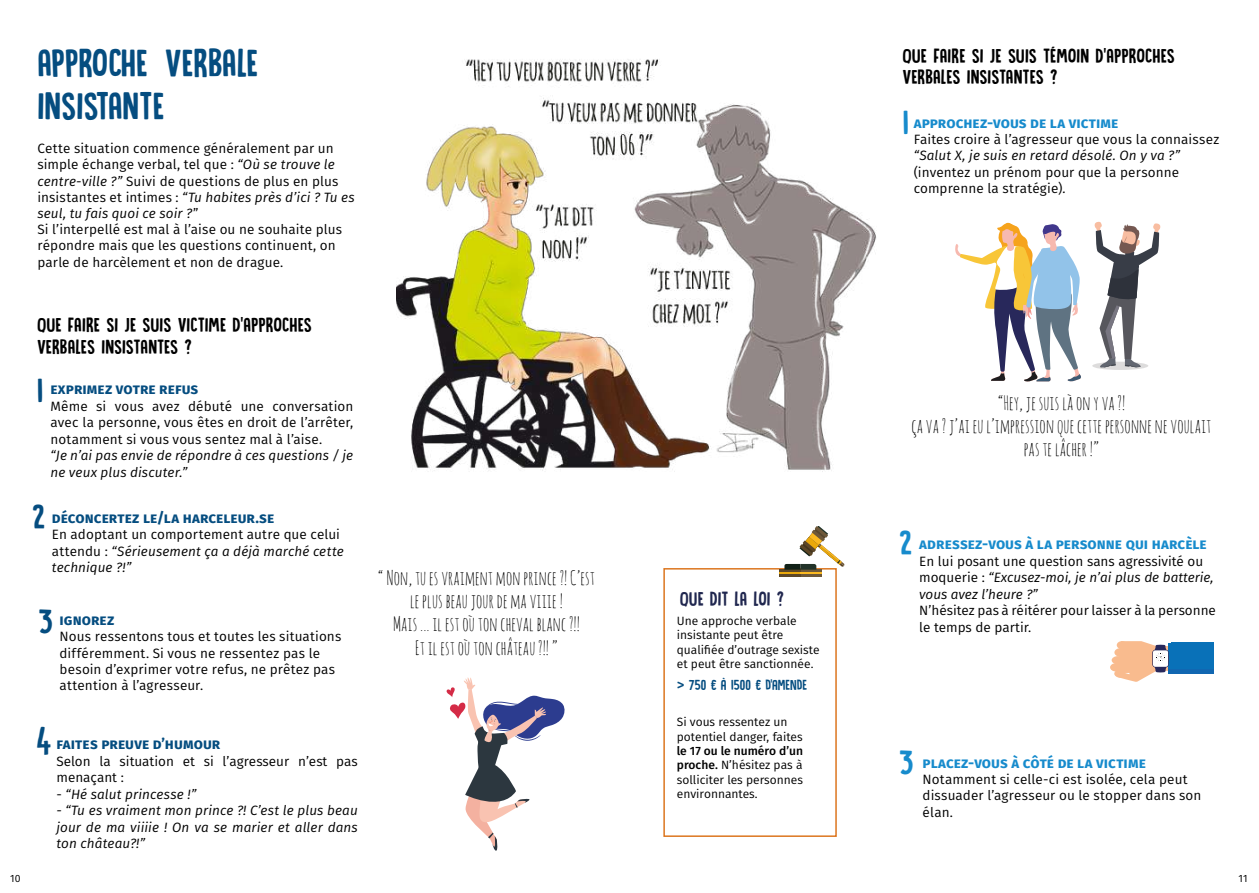
<style>
.page{position:relative;width:1259px;height:893px;background:#fff}
.page>*{position:absolute;margin:0;border:0;box-sizing:border-box;transform-origin:0 0}
.t1{font:40.95px/43.5px "DK Canoodle";color:#054d80}
.t2{font:36px "DK Canoodle";color:#054d80}
.t3{font:36px "DK Canoodle";color:#178bcc}
.t4{font:21px/21px "DK Canoodle";color:#000}
.t5{font:21px "DK Canoodle";color:#20274f}
.t6{font:19.5px/23.4px "Amatic SC";color:#000;text-align:center}
.t7{font:700 15px "Fira Sans";letter-spacing:.005em;color:#178bcc}
.t8{font:700 15px "Fira Sans";letter-spacing:.005em;color:#054d80}
.t9{font:15px "DK Canoodle";color:#054d80}
.t10{font:13.5px/16.2px "Fira Sans";letter-spacing:.005em;color:#000}
.t11{font:italic 13.5px/16.5px "Fira Sans";letter-spacing:.005em;color:#000}
.t12{font:12px/14.4px "Fira Sans";color:#000}
.t13{font:10.5px "Fira Sans";color:#000}
.s1{font-style:italic}
.s2{font-family:"Hogfish DEMO";font-weight:400;font-size:27px}
.s3{font-style:normal}
.s4{font-family:"Fira Sans";font-weight:500}
.s5{font-weight:500}
</style>
<div class="page">
<img style="left:397px;top:59px;width:479px;height:413px">
<svg style="left:446px;top:677px;width:119px;height:174px"></svg>
<div style="left:663px;top:568px;width:174px;height:269px;border:2px solid #dc761f"></div>
<div style="left:800px;top:570px;width:21px;height:7px;background:#6e5839"></div>
<div style="left:779px;top:570px;width:21px;height:7px;background:#5c4627"></div>
<hr style="left:779px;top:572px;width:21px;height:2px;background:#eaa80a">
<hr style="left:800px;top:572px;width:21px;height:2px;background:#fbb920">
<svg style="left:784px;top:526px;width:60px;height:44px"></svg>
<svg style="left:1111px;top:656px;width:13px;height:8px"></svg>
<div style="left:1110px;top:663px;width:12px;height:9px;background:#f9bb8e;border-radius:50%"></div>
<div style="left:1171px;top:642px;width:42px;height:31px;background:#0971b8"></div>
<hr style="left:1171px;top:669px;width:42px;height:4px;background:#1167b1">
<svg style="left:1116px;top:641px;width:88px;height:41px"></svg>
<svg style="left:955px;top:222px;width:126px;height:160px"></svg>
<div style="left:1092px;top:362px;width:56px;height:8px;background:#dedddd;border-radius:50%"></div>
<svg style="left:1094px;top:221px;width:66px;height:148px"></svg>
<h1 class="t1" style="left:37px;top:42px;width:222px">APPROCHE VERBALE<br>INSISTANTE</h1>
<p class="t10" style="left:37px;top:140px;width:319px">Cette situation commence généralement par un simple échange verbal, tel que : <span class="s1">“Où se trouve le centre-ville ?”</span> Suivi de questions de plus en plus insistantes et intimes : <span class="s1">“Tu habites près d’ici ? Tu es seul, tu fais quoi ce soir ?</span>”<br>Si l’interpellé est mal à l’aise ou ne souhaite plus répondre mais que les questions continuent, on parle de harcèlement et non de drague.</p>
<h3 class="t4" style="left:37px;top:315px;width:276px">QUE FAIRE SI JE SUIS VICTIME D’APPROCHES<br>VERBALES INSISTANTES ?</h3>
<h2 class="t2" style="left:37px;top:372px;width:8px">1</h2>
<p class="t8" style="left:50px;top:377px;width:149px">exprimez votre refus</p>
<p class="t10" style="left:50px;top:398px;width:304px;text-align:justify">Même si vous avez débuté une conversation avec la personne, vous êtes en droit de l’arrêter, notamment si vous vous sentez mal à l’aise.</p>
<p class="t11" style="left:50px;top:447px;width:304px">“Je n’ai pas envie de répondre à ces questions / je ne veux plus discuter.”</p>
<p class="t8" style="left:52px;top:505px;width:224px">déconcertez le/la harceleur.se</p>
<p class="t10" style="left:52px;top:526px;width:293px">En adoptant un comportement autre que celui attendu : <span class="s1">“Sérieusement ça a déjà marché cette technique ?!”</span></p>
<h2 class="t2" style="left:38px;top:603px;width:16px">3</h2>
<h2 class="t2" style="left:32px;top:498px;width:15px">2</h2>
<p class="t8" style="left:60px;top:607px;width:56px">ignorez</p>
<p class="t10" style="left:60px;top:628px;width:283px">Nous ressentons tous et toutes les situations différemment. Si vous ne ressentez pas le besoin d’exprimer votre refus, ne prêtez pas attention à l’agresseur.</p>
<p class="t8" style="left:37px;top:731px;width:185px"><span class="s2">4</span> faites preuve d’humour</p>
<p class="t10" style="left:56px;top:752px;width:303px">Selon la situation et si l’agresseur n’est pas menaçant :</p>
<p class="t11" style="left:56px;top:785px;width:141px"><span class="s3">-</span> “Hé salut princesse !”</p>
<p class="t11" style="left:56px;top:802px;width:303px;text-align:justify">- “Tu es vraiment mon prince ?! C’est le plus beau jour de ma viiiie ! On va se marier et aller dans ton château?!”</p>
<h3 class="t6" style="left:378px;top:565px;width:219px">“ Non, tu es vraiment mon prince ?! C’est le plus beau jour de ma viiie !<br>Mais ... il est où ton cheval blanc ?!!<br>Et il est où ton château ?!! ”</h3>
<h3 class="t5" style="left:680px;top:588px;width:105px">QUE DIT LA LOI ?</h3>
<p class="t12" style="left:677px;top:613px;width:144px">Une approche verbale insistante peut être qualifiée d’outrage sexiste et peut être sanctionnée.</p>
<p class="t9" style="left:677px;top:678px;width:132px"><span class="s4">&gt;</span> 750 € À 1500 € D’AMENDE</p>
<p class="t12" style="left:677px;top:714px;width:127px">Si vous ressentez un potentiel danger, faites</p>
<p class="t12" style="left:677px;top:743px;width:128px;text-align:justify"><span class="s5">le 17 ou le numéro d’un proche.</span> N’hésitez pas à solliciter les personnes environnantes.</p>
<h3 class="t4" style="left:902px;top:46px;width:274px">QUE FAIRE SI JE SUIS TÉMOIN D’APPROCHES<br>VERBALES INSISTANTES ?</h3>
<h2 class="t3" style="left:903px;top:104px;width:8px">1</h2>
<p class="t7" style="left:913px;top:110px;width:206px">approchez-vous de la victime</p>
<p class="t10" style="left:913px;top:131px;width:307px">Faites croire à l’agresseur que vous la connaissez</p>
<p class="t11" style="left:913px;top:147px;width:268px">“Salut X, je suis en retard désolé. On y va ?”</p>
<p class="t10" style="left:913px;top:163px;width:267px">(inventez un prénom pour que la personne comprenne la stratégie)<span class="s1">.</span></p>
<h3 class="t6" style="left:911px;top:390px;width:301px">“Hey, je suis là on y va ?!<br>ça va ? j’ai eu l’impression que cette personne ne voulait pas te lâcher !”</h3>
<h2 class="t3" style="left:899px;top:524px;width:15px">2</h2>
<p class="t7" style="left:919px;top:532px;width:289px">adressez-vous à la personne qui harcèle</p>
<p class="t11" style="left:919px;top:553px;width:296px"><span class="s3">En lui posant une question sans agressivité ou moquerie :</span> “Excusez-moi, je n’ai plus de batterie, vous avez l’heure ?”</p>
<p class="t10" style="left:919px;top:602px;width:298px">N’hésitez pas à réitérer pour laisser à la personne le temps de partir.</p>
<h2 class="t3" style="left:899px;top:744px;width:16px">3</h2>
<p class="t7" style="left:922px;top:750px;width:225px">placez-vous à côté de la victime</p>
<p class="t10" style="left:922px;top:771px;width:280px">Notamment si celle-ci est isolée, cela peut dissuader l’agresseur ou le stopper dans son élan.</p>
<p class="t13" style="left:10px;top:871px;width:12px">10</p>
<p class="t13" style="left:1238px;top:871px;width:11px">11</p>
</div>
